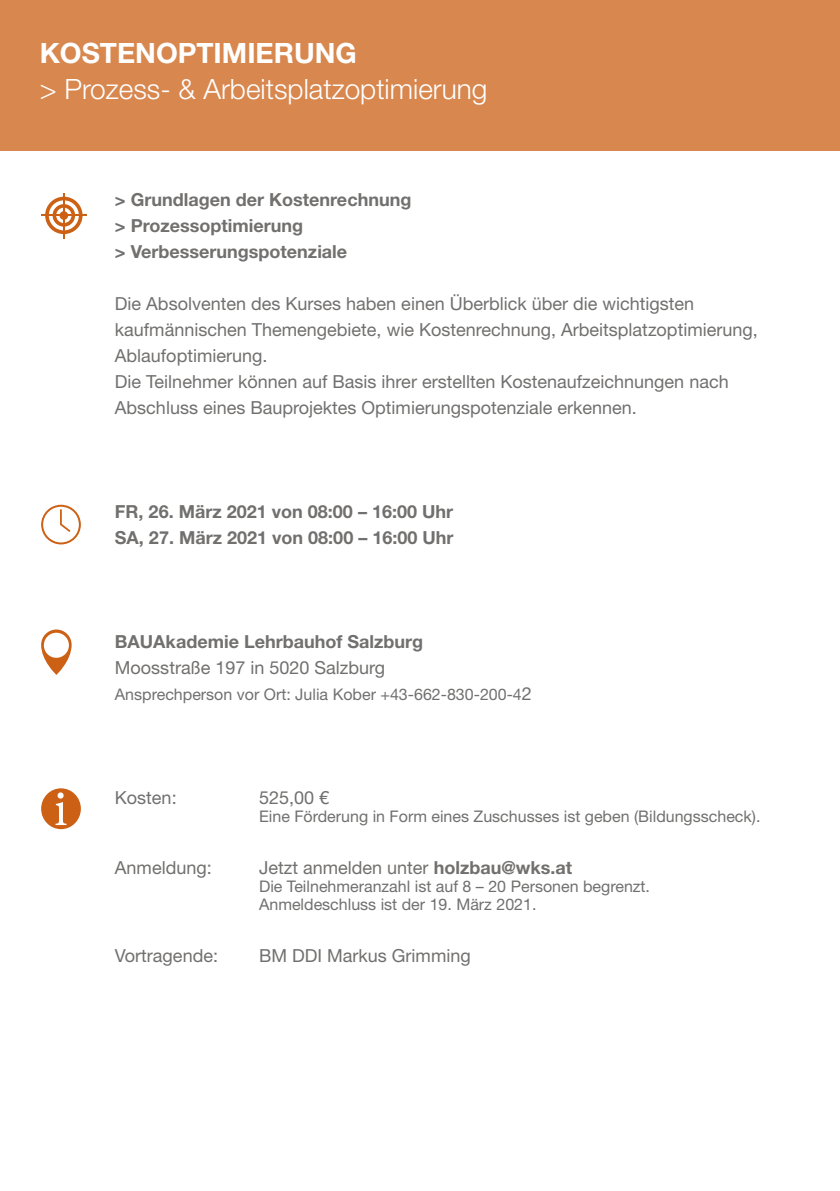
<style>
.page{position:relative;width:840px;height:1191px;background:#fff}
.page>*{position:absolute;margin:0;border:0;box-sizing:border-box;transform-origin:0 0}
.t1{font:300 28px "Helvetica Neue LT Std";color:#fff}
.t2{font:700 28px "Helvetica Neue LT Std";color:#fff}
.t3{font:18px/26px "Helvetica Neue LT Std";color:#71706f}
.t4{font:700 18px/26px "Helvetica Neue LT Std";color:#71706f}
.t5{font:16px/18px "Helvetica Neue LT Std";color:#71706f}
.s1{font-size:18px}
.s2{font-weight:700}
</style>
<div class="page">
<div style="left:0;top:0;width:839px;height:150px;background:#d8874f"></div>
<svg style="left:41px;top:788px;width:40px;height:41px"></svg>
<svg style="left:45px;top:197px;width:37px;height:37px"></svg>
<svg style="left:59px;top:211px;width:9px;height:9px"></svg>
<hr style="left:41px;top:215px;width:45px;height:1px;background:#cc6015">
<hr style="left:63px;top:193px;width:1px;height:45px;background:#cc6015">
<svg style="left:41px;top:505px;width:40px;height:39px"></svg>
<svg style="left:41px;top:629px;width:31px;height:46px"></svg>
<h1 class="t2" style="left:40px;top:36px;width:318px">KOSTENOPTIMIERUNG</h1>
<h1 class="t1" style="left:40px;top:72px;width:449px">&gt; Prozess- &amp; Arbeitsplatzoptimierung</h1>
<p class="t4" style="left:115px;top:186px;width:298px">&gt; Grundlagen der Kostenrechnung &gt; Prozessoptimierung<br>&gt; Verbesserungspotenziale</p>
<p class="t3" style="left:115px;top:290px;width:644px">Die Absolventen des Kurses haben einen Überblick über die wichtigsten kaufmännischen Themengebiete, wie Kostenrechnung, Arbeitsplatzoptimierung, Ablaufoptimierung.<br>Die Teilnehmer können auf Basis ihrer erstellten Kostenaufzeichnungen nach Abschluss eines Bauprojektes Optimierungspotenziale erkennen.</p>
<p class="t4" style="left:115px;top:498px;width:340px">FR, 26. März 2021 von 08:00 – 16:00 Uhr<br>SA, 27. März 2021 von 08:00 – 16:00 Uhr</p>
<p class="t4" style="left:115px;top:628px;width:309px">BAUAkademie Lehrbauhof Salzburg</p>
<p class="t3" style="left:115px;top:654px;width:271px">Moosstraße 197 in 5020 Salzburg</p>
<p class="t5" style="left:115px;top:685px;width:418px">Ansprechperson vor Ort: Julia Kober +43-662-830-200-4<span class="s1">2</span></p>
<p class="t3" style="left:115px;top:784px;width:63px">Kosten:</p>
<p class="t3" style="left:259px;top:784px;width:72px">525,00 €</p>
<p class="t5" style="left:259px;top:807px;width:502px">Eine Förderung in Form eines Zuschusses ist geben (Bildungsscheck).</p>
<p class="t3" style="left:115px;top:854px;width:98px">Anmeldung:</p>
<p class="t3" style="left:259px;top:854px;width:314px">Jetzt anmelden unter <span class="s2">holzbau@wks.at</span></p>
<p class="t5" style="left:259px;top:877px;width:392px">Die Teilnehmeranzahl ist auf 8 – 20 Personen begrenzt.<br>Anmeldeschluss ist der 19. März 2021.</p>
<p class="t3" style="left:115px;top:942px;width:105px">Vortragende:</p>
<p class="t3" style="left:259px;top:942px;width:213px">BM DDI Markus Grimming</p>
</div>
